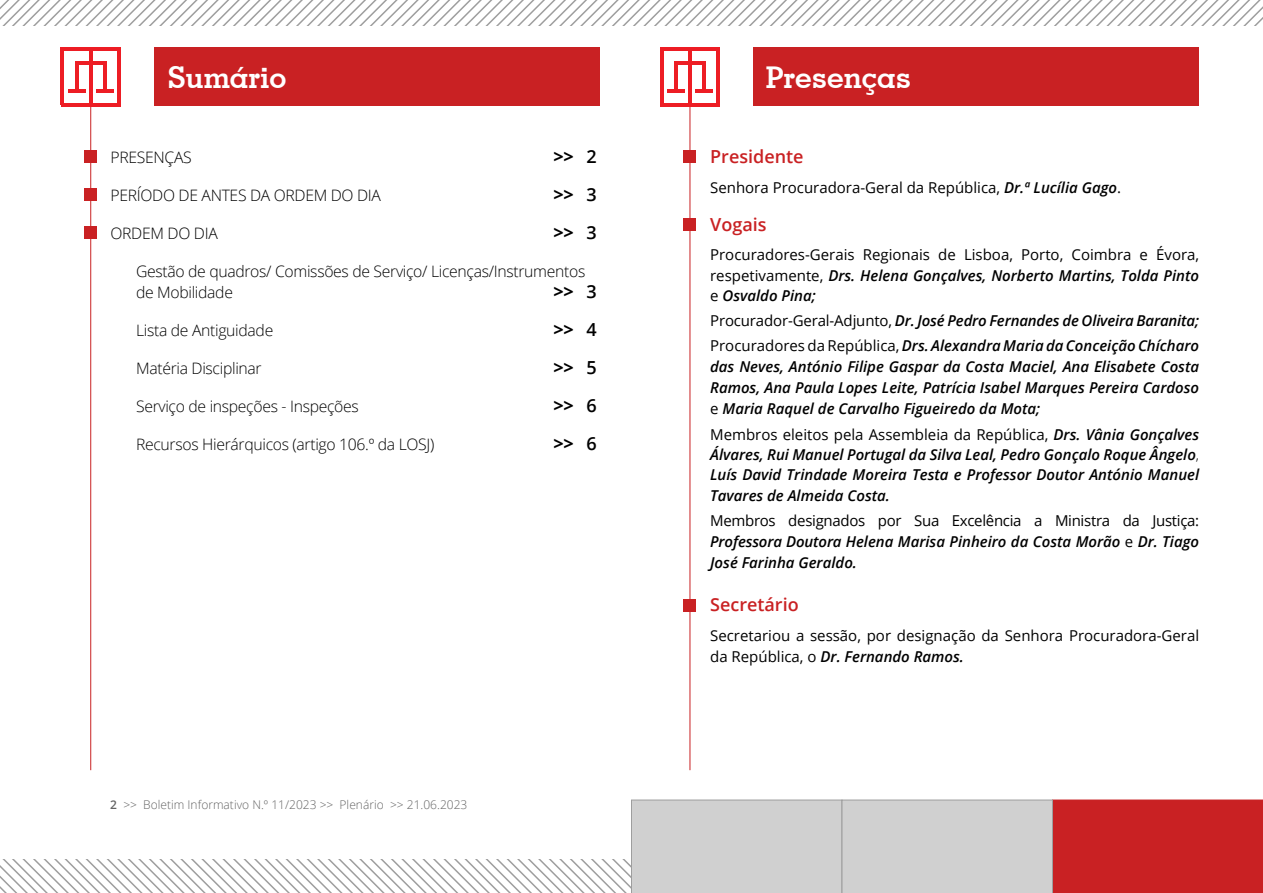
<style>
.page{position:relative;width:1263px;height:893px;background:#fff}
.page>*{position:absolute;margin:0;border:0;box-sizing:border-box;transform-origin:0 0}
.t1{font:700 30px "Geometric Slab 703 BT";color:#fff}
.t2{font:600 18px "Open Sans";color:#c92123}
.t3{font:700 18px "Open Sans";color:#000}
.t4{font:300 15.75px/21px "Open Sans";letter-spacing:-.02em;color:#000}
.t5{font:italic 600 15px/21px "Open Sans";color:#000;text-align:justify}
.t6{font:15px/20.5px "Open Sans";color:#000;text-align:justify}
.t7{font:300 12px "Open Sans";color:#646464}
.s1{font-weight:600}
.s2{font-weight:600;font-style:italic}
.s3{font-weight:400;font-style:normal}
.s4{font-weight:300;font-style:normal}
</style>
<div class="page">
<hr style="left:90px;top:104px;width:1px;height:666px;background:#c92123">
<hr style="left:75px;top:61px;width:3px;height:31px;background:#ed1d24">
<hr style="left:61px;top:47px;width:3px;height:58px;background:#ed1d24">
<hr style="left:117px;top:49px;width:3px;height:56px;background:#ed1d24">
<hr style="left:61px;top:103px;width:59px;height:4px;background:#ed1d24">
<hr style="left:61px;top:47px;width:59px;height:4px;background:#ed1d24">
<hr style="left:89px;top:48px;width:3px;height:56px;background:#ed1d24">
<hr style="left:68px;top:89px;width:17px;height:4px;background:#ed1d24">
<hr style="left:103px;top:61px;width:3px;height:31px;background:#ed1d24">
<hr style="left:75px;top:61px;width:31px;height:4px;background:#ed1d24">
<hr style="left:96px;top:89px;width:18px;height:4px;background:#ed1d24">
<hr style="left:690px;top:104px;width:1px;height:666px;background:#c92123">
<hr style="left:674px;top:61px;width:3px;height:31px;background:#ed1d24">
<hr style="left:660px;top:47px;width:3px;height:58px;background:#ed1d24">
<hr style="left:716px;top:49px;width:3px;height:56px;background:#ed1d24">
<hr style="left:660px;top:103px;width:59px;height:4px;background:#ed1d24">
<hr style="left:660px;top:47px;width:59px;height:4px;background:#ed1d24">
<hr style="left:688px;top:48px;width:3px;height:56px;background:#ed1d24">
<hr style="left:667px;top:89px;width:18px;height:4px;background:#ed1d24">
<hr style="left:702px;top:61px;width:3px;height:31px;background:#ed1d24">
<hr style="left:674px;top:61px;width:31px;height:4px;background:#ed1d24">
<hr style="left:695px;top:89px;width:18px;height:4px;background:#ed1d24">
<svg style="left:0;top:800px;width:1263px;height:93px"></svg>
<svg style="left:0;top:0;width:1263px;height:26px"></svg>
<div style="left:753px;top:48px;width:445px;height:58px;background:#c92123"></div>
<div style="left:154px;top:47px;width:446px;height:59px;background:#c92123"></div>
<div style="left:683px;top:219px;width:13px;height:12px;background:#c92123"></div>
<div style="left:84px;top:150px;width:13px;height:13px;background:#c92123"></div>
<div style="left:683px;top:150px;width:13px;height:13px;background:#c92123"></div>
<div style="left:683px;top:599px;width:13px;height:12px;background:#c92123"></div>
<div style="left:84px;top:226px;width:13px;height:13px;background:#c92123"></div>
<div style="left:84px;top:188px;width:13px;height:13px;background:#c92123"></div>
<h1 class="t1" style="left:167px;top:59px;width:121px">Sumário</h1>
<h1 class="t1" style="left:766px;top:59px;width:147px">Presenças</h1>
<p class="t4" style="left:111px;top:146px;width:83px">Presenças</p>
<p class="t3" style="left:554px;top:143px;width:45px">&gt;&gt; <span class="s1">2</span></p>
<p class="t4" style="left:111px;top:184px;width:267px">PERÍODO DE ANTES DA ORDE M DO DIA</p>
<p class="t3" style="left:554px;top:181px;width:45px">&gt;&gt; <span class="s1">3</span></p>
<p class="t4" style="left:111px;top:222px;width:104px">ORDEM DO DIA</p>
<p class="t3" style="left:554px;top:219px;width:45px">&gt;&gt; <span class="s1">3</span></p>
<p class="t4" style="left:136px;top:260px;width:451px">Gestão de quadros/ Comissões de Serviço/ Licenças/Instrumentos de Mobilidade</p>
<p class="t3" style="left:554px;top:278px;width:45px">&gt;&gt; <span class="s1">3</span></p>
<p class="t4" style="left:136px;top:319px;width:139px">Lista de Antiguidade</p>
<p class="t3" style="left:554px;top:316px;width:45px">&gt;&gt; <span class="s1">4</span></p>
<p class="t4" style="left:136px;top:357px;width:127px">Matéria Disciplinar</p>
<p class="t3" style="left:554px;top:354px;width:45px">&gt;&gt; <span class="s1">5</span></p>
<p class="t4" style="left:136px;top:395px;width:224px">Serviço de inspeções - Inspeções</p>
<p class="t3" style="left:554px;top:392px;width:45px">&gt;&gt; <span class="s1">6</span></p>
<p class="t4" style="left:136px;top:433px;width:300px">Recursos Hierárquicos (artigo 106.º da LOSJ)</p>
<p class="t3" style="left:554px;top:430px;width:45px">&gt;&gt; <span class="s1">6</span></p>
<p class="t7" style="left:110px;top:796px;width:359px"><span class="s1">2</span> &gt;&gt; Boletim Informativo N.º 11/2023 &gt;&gt; Plenário &gt;&gt; 21.06.2023</p>
<p class="t2" style="left:710px;top:144px;width:95px">Presidente</p>
<p class="t6" style="left:710px;top:177px;width:412px">Senhora Procuradora-Geral da República, <span class="s2">Dr.ª Lucília Gago</span>.</p>
<p class="t2" style="left:710px;top:212px;width:58px">Vogais</p>
<p class="t6" style="left:710px;top:244px;width:490px">Procuradores-Gerais Regionais de Lisboa, Porto, Coimbra e Évora, respetivamente, <span class="s2">Drs. Helena Gonçalves, Norberto Martins, Tolda Pinto </span>e <span class="s2">Osvaldo Pina;</span></p>
<p class="t5" style="left:710px;top:308px;width:490px;line-height:25.2px"><span class="s3">Procurador-‑ Geral-‑Adjunto,</span> Dr. José Pedro Fernandes de Oliveira Baranita;<br><span class="s3">Procuradores da República,</span> Drs. Alexandra Maria da Conceição Chícharo</p>
<p class="t5" style="left:710px;top:356px;width:490px">das Neves, António Filipe Gaspar da Costa Maciel, Ana Elisabete Costa Ramos, Ana Paula Lopes Leite, Patrícia Isabel Marques Pereira Cardoso <span class="s3">e</span> Maria Raquel de Carvalho Figueiredo da Mota;</p>
<p class="t5" style="left:710px;top:424px;width:490px;line-height:20.5px"><span class="s3">Membros eleitos pela Assembleia da República,</span> Drs. Vânia Gonçalves Álvares, Rui Manuel Portugal da Silva Leal, Pedro Gonçalo Roque Ângelo<span class="s4">, </span>Luís David Trindade Moreira Testa e Professor Doutor António Manuel Tavares de Almeida Costa.</p>
<p class="t5" style="left:710px;top:510px;width:491px"><span class="s3">Membros designados por Sua Excelência a Ministra da Justiça:<br></span>Professora Doutora Helena Marisa Pinheiro da Costa Morão <span class="s3">e</span> Dr. Tiago José Farinha Geraldo.</p>
<p class="t2" style="left:710px;top:592px;width:90px">Secretário</p>
<p class="t6" style="left:710px;top:624px;width:490px;line-height:21px">Secretariou a sessão, por designação da Senhora Procuradora-Geral da República, o <span class="s2">Dr. Fernando Ramos.</span></p>
</div>
